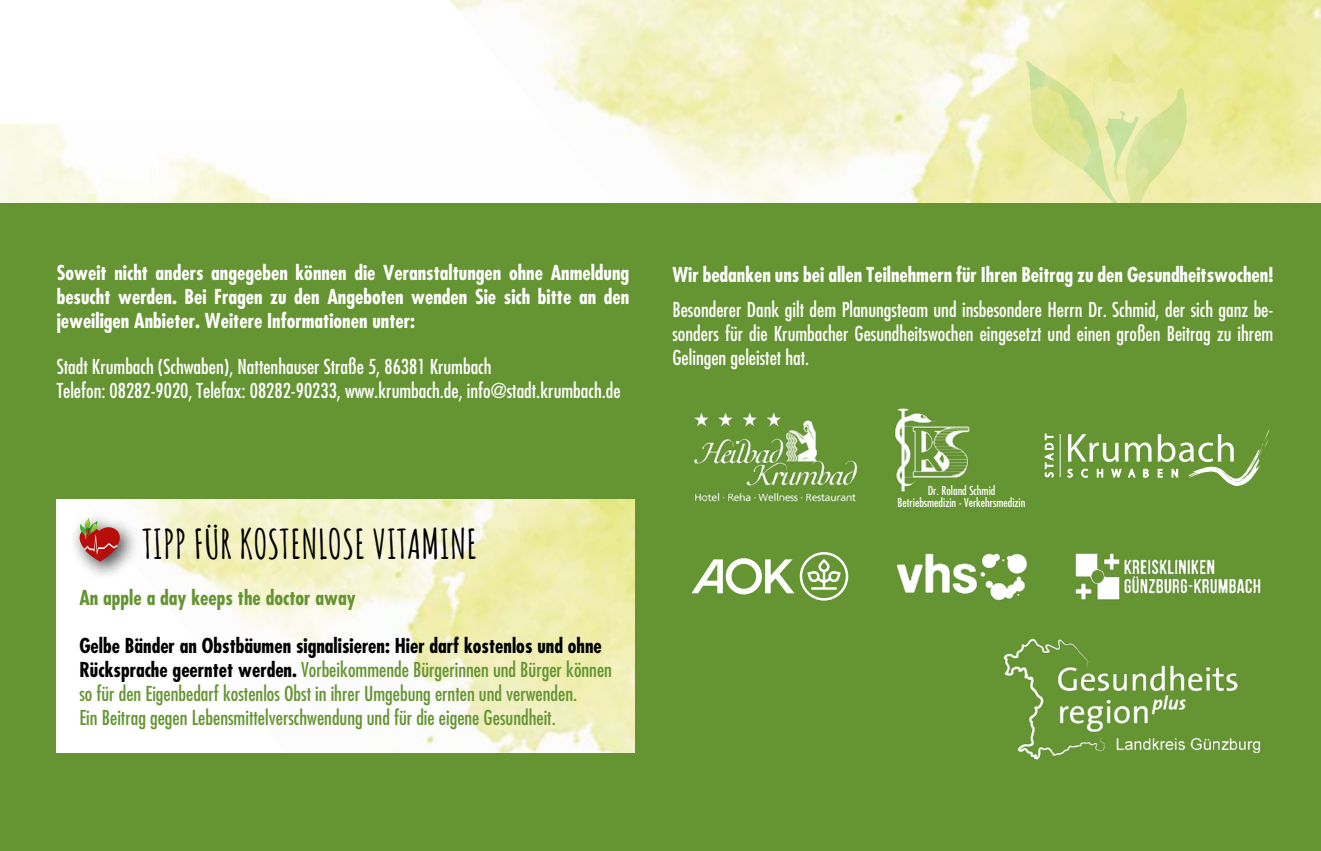
<style>
.page{position:relative;width:1321px;height:851px;background:#fff}
.page>*{position:absolute;margin:0;border:0;box-sizing:border-box;transform-origin:0 0}
.t1{font:700 40px "Amatic SC";color:#000}
.t2{font:condensed 20px/24px "Futura LT";color:#fff}
.t3{font:condensed 20px/24px "Futura LT";color:#659432}
.t4{font:700 condensed 20px/24px "Futura LT";color:#fff;text-align:justify}
.t5{font:700 condensed 20px "Futura LT";color:#659432}
.t6{font:condensed 12px/12px "Futura LT";color:#fff;text-align:center}
.s1{font-weight:700;color:#000}
</style>
<div class="page">
<img style="left:449px;top:0;width:872px;height:203px">
<svg style="left:1026px;top:53px;width:161px;height:150px;background:#e4e9a1"></svg>
<div style="left:0;top:203px;width:1321px;height:647px;background:#659432"></div>
<img style="left:1003px;top:638px;width:258px;height:122px">
<img style="left:1075px;top:553px;width:186px;height:47px">
<svg style="left:691px;top:552px;width:157px;height:48px"></svg>
<img style="left:896px;top:553px;width:132px;height:48px">
<img style="left:694px;top:412px;width:164px;height:90px">
<hr style="left:1060px;top:434px;width:1px;height:43px;background:#fff">
<svg style="left:1045px;top:433px;width:9px;height:45px"></svg>
<svg style="left:1067px;top:429px;width:204px;height:57px"></svg>
<img style="left:894px;top:408px;width:76px;height:84px">
<div style="left:57px;top:499px;width:578px;height:253px;background:#fff"></div>
<img style="left:86px;top:499px;width:549px;height:253px">
<div style="left:70px;top:510px;width:70px;height:70px;background:#000;opacity:.75"></div>
<svg style="left:80px;top:518px;width:40px;height:43px;background:#b96c61"></svg>
<p class="t4" style="left:57px;top:260px;width:574px">Soweit nicht anders angegeben können die Veranstaltungen ohne Anmeldung besucht werden. Bei Fragen zu den Angeboten wenden Sie sich bitte an den jeweiligen Anbieter. Weitere Informationen unter:</p>
<p class="t2" style="left:57px;top:354px;width:565px">Stadt Krumbach (Schwaben), Nattenhauser Straße 5, 86381 Krumbach<br>Telefon: 08282-9020, Telefax: 08282-90233, www.krumbach.de, info@stadt.krumbach.de</p>
<h1 class="t1" style="left:142px;top:513px;width:337px">TIPP FÜR KOSTENLOSE VITAMINE</h1>
<p class="t5" style="left:79px;top:585px;width:278px">An apple a day keeps the doctor away</p>
<p class="t3" style="left:79px;top:633px;width:534px"><span class="s1">Gelbe Bänder an Obstbäumen signalisieren: Hier darf kostenlos und ohne Rücksprache geerntet werden.</span> Vorbeikommende Bürgerinnen und Bürger können so für den Eigenbedarf kostenlos Obst in ihrer Umgebung ernten und verwenden.<br>Ein Beitrag gegen Lebensmittelverschwendung und für die eigene Gesundheit.</p>
<p class="t4" style="left:672px;top:262px;width:602px">Wir bedanken uns bei allen Teilnehmern für Ihren Beitrag zu den Gesundheitswochen!</p>
<p class="t2" style="left:672px;top:297px;width:602px;text-align:justify">Besonderer Dank gilt dem Planungsteam und insbesondere Herrn Dr. Schmid, der sich ganz be&shy;sonders für die Krumbacher Gesundheitswochen eingesetzt und einen großen Beitrag zu ihrem Gelingen geleistet hat.</p>
<p class="t6" style="left:898px;top:484px;width:129px">Dr. Roland Schmid<br>Betriebsmedizin - Verkehrsmedizin</p>
</div>
